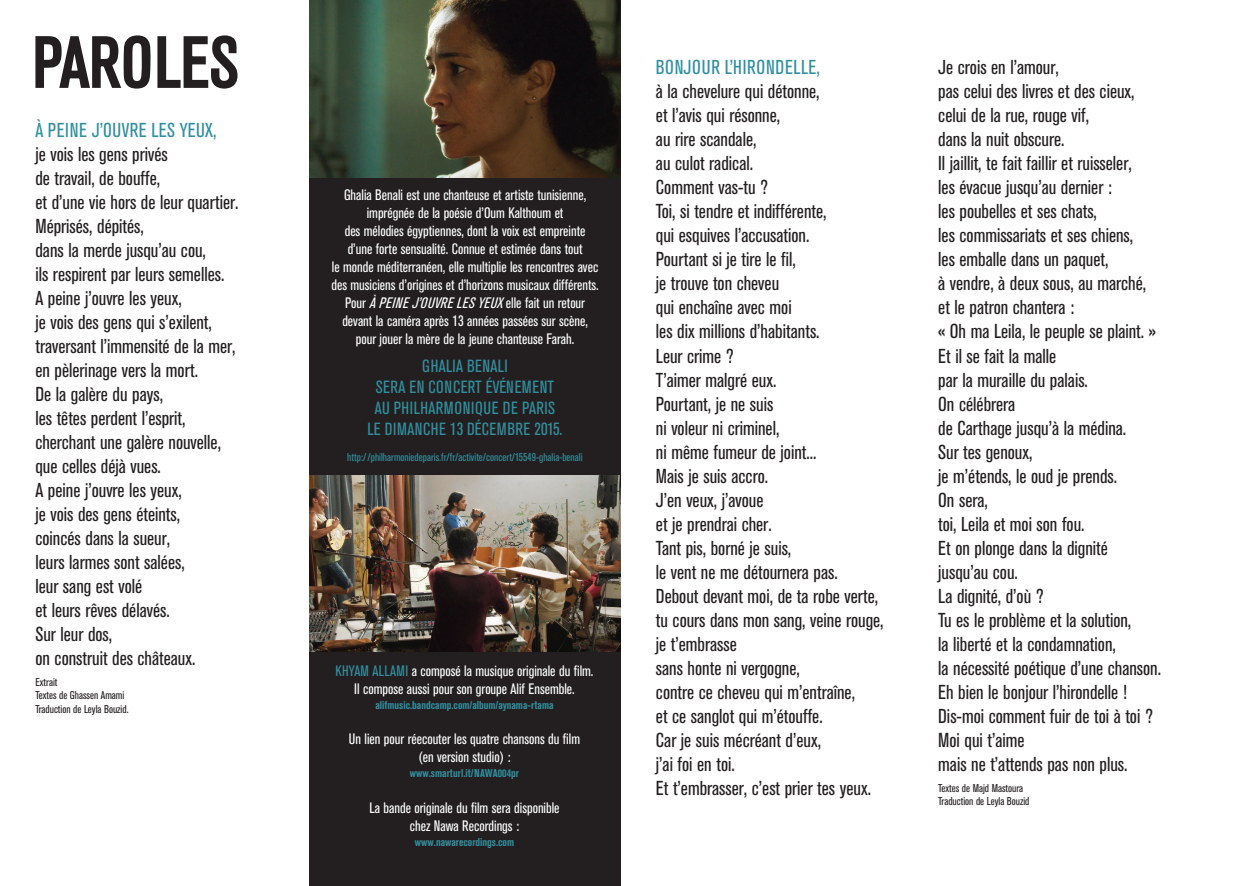
<style>
.page{position:relative;width:1241px;height:886px;background:#fff}
.page>*{position:absolute;margin:0;border:0;box-sizing:border-box;transform-origin:0 0}
.t1{font:condensed 20px/24px "Akzidenz Grotesk BE";color:#231f20}
.t2{font:condensed 20px "Akzidenz Grotesk BE";letter-spacing:.04em;color:#328f9f}
.t3{font:condensed 17.5px "Akzidenz Grotesk BE";letter-spacing:.02em;color:#328f9f}
.t4{font:condensed 15px/18px "Akzidenz Grotesk BE";color:#fff;text-align:center}
.t5{font:condensed 15px "Akzidenz Grotesk BE";color:#328f9f}
.t6{font:condensed 11.25px/13.5px "Akzidenz Grotesk BE";color:#231f20}
.t7{font:700 condensed 11.25px "Akzidenz Grotesk BE";color:#328f9f}
.t8{font:condensed 11.25px "Akzidenz Grotesk BE";color:#328f9f}
.s1{font-style:italic}
</style>
<div class="page">
<div style="left:309px;top:176px;width:311px;height:710px;background:#231f20"></div>
<img style="left:309px;top:0;width:311px;height:178px">
<svg style="left:35px;top:35px;width:203px;height:54px"></svg>
<img style="left:309px;top:475px;width:311px;height:176px">
<p class="t2" style="left:35px;top:119px;width:22px">à peine</p>
<p class="t2" style="left:92px;top:119px;width:126px">j’ouvre les yeux,</p>
<p class="t1" style="left:35px;top:142px;width:204px">je vois les gens privés<br>de travail, de bouffe,<br>et d’une vie hors de leur quartier.<br>Méprisés, dépités,<br>dans la merde jusqu’au cou,<br>ils respirent par leurs semelles.<br>A peine j’ouvre les yeux,<br>je vois des gens qui s’exilent, traversant l’immensité de la mer, en pèlerinage vers la mort.<br>De la galère du pays,<br>les têtes perdent l’esprit, cherchant une galère nouvelle, que celles déjà vues.<br>A peine j’ouvre les yeux,<br>je vois des gens éteints,<br>coincés dans la sueur,<br>leurs larmes sont salées,<br>leur sang est volé<br>et leurs rêves délavés.<br>Sur leur dos,<br>on construit des châteaux.</p>
<p class="t6" style="left:35px;top:675px;width:95px">Extrait<br>Textes de Ghassen Amami<br>Traduction de Leyla Bouzid.</p>
<p class="t4" style="left:331px;top:186px;width:269px">Ghalia Benali est une chanteuse et artiste tunisienne, imprégnée de la poésie d’Oum Kalthoum et<br>des mélodies égyptiennes, dont la voix est empreinte d’une forte sensualité. Connue et estimée dans tout<br>le monde méditerranéen, elle multiplie les rencontres avec des musiciens d’origines et d’horizons musicaux différents.<br>Pour <span class="s1">à PEINEJ’OUVRELES YEUX</span> elle fait un retour devant la caméra après 13 années passées sur scène, pour jouer la mère de la jeune chanteuse Farah.</p>
<p class="t3" style="left:422px;top:356px;width:16px">Ghalia</p>
<p class="t3" style="left:467px;top:356px;width:16px">Benali</p>
<p class="t3" style="left:376px;top:377px;width:77px">sera en concert</p>
<p class="t3" style="left:486px;top:377px;width:30px">événement</p>
<p class="t3" style="left:375px;top:398px;width:35px">au Philharm</p>
<p class="t3" style="left:454px;top:398px;width:102px">onique de Paris</p>
<p class="t3" style="left:367px;top:419px;width:26px">le dimanche</p>
<p class="t3" style="left:450px;top:419px;width:41px">13 décembre</p>
<p class="t3" style="left:534px;top:419px;width:30px">2015.</p>
<p class="t8" style="left:347px;top:451px;width:237px">http://philharmoniedeparis.fr/fr/activite/concert/15549-ghalia-benali</p>
<p class="t4" style="left:354px;top:662px;width:240px;text-align:left;text-indent:57px">a composé la musique originale du film.<br>Il compose aussi pour son groupe Alif Ensemble.</p>
<p class="t7" style="left:375px;top:698px;width:180px">alifmusic.bandcamp.com/album/aynama-rtama</p>
<p class="t4" style="left:349px;top:730px;width:233px">Un lien pour réecouter les quatre chansons du film (en version studio) :</p>
<p class="t7" style="left:410px;top:767px;width:111px">www.smarturl.it/NAWA004pr</p>
<p class="t4" style="left:369px;top:799px;width:192px">La bande originale du film sera disponible chez Nawa Recordings :</p>
<p class="t7" style="left:415px;top:835px;width:101px">www.nawarecordings.com</p>
<p class="t5" style="left:335px;top:662px;width:50px">Khyam Allami</p>
<p class="t2" style="left:656px;top:56px;width:120px">Bonjour l’hirondelle</p>
<p class="t2" style="left:816px;top:56px;width:5px">,</p>
<p class="t1" style="left:656px;top:80px;width:229px">à la chevelure qui détonne,<br>et l’avis qui résonne,<br>au rire scandale,<br>au culot radical.<br>Comment vas-tu ?<br>Toi, si tendre et indifférente,<br>qui esquives l’accusation.<br>Pourtant si je tire le fil,<br>je trouve ton cheveu<br>qui enchaîne avec moi<br>les dix millions d’habitants.<br>Leur crime ?<br>T’aimer malgré eux.<br>Pourtant, je ne suis<br>ni voleur ni criminel,<br>ni même fumeur de joint...<br>Mais je suis accro.<br>J’en veux, j’avoue<br>et je prendrai cher.<br>Tant pis, borné je suis,<br>le vent ne me détournera pas.<br>Debout devant moi, de ta robe verte, tu cours dans mon sang, veine rouge, je t’embrasse<br>sans honte ni vergogne,<br>contre ce cheveu qui m’entraîne,<br>et ce sanglot qui m’étouffe.<br>Car je suis mécréant d’eux,<br>j’ai foi en toi.<br>Et t’embrasser, c’est prier tes yeux.</p>
<p class="t1" style="left:938px;top:56px;width:224px">Je crois en l’amour,<br>pas celui des livres et des cieux, celui de la rue, rouge vif,<br>dans la nuit obscure.<br>Il jaillit, te fait faillir et ruisseler,<br>les évacue jusqu’au dernier :<br>les poubelles et ses chats,<br>les commissariats et ses chiens,<br>les emballe dans un paquet,<br>à vendre, à deux sous, au marché, et le patron chantera :<br>« Oh ma Leila, le peuple se plaint. »<br>Et il se fait la malle<br>par la muraille du palais.<br>On célébrera<br>de Carthage jusqu’à la médina.<br>Sur tes genoux,<br>je m’étends, le oud je prends.<br>On sera,<br>toi, Leila et moi son fou.<br>Et on plonge dans la dignité jusqu’au cou.<br>La dignité, d’où ?<br>Tu es le problème et la solution,<br>la liberté et la condamnation,<br>la nécessité poétique d’une chanson.<br>Eh bien le bonjour l’hirondelle !<br>Dis-moi comment fuir de toi à toi ?<br>Moi qui t’aime<br>mais ne t’attends pas non plus.</p>
<p class="t6" style="left:938px;top:781px;width:93px">Textes de Majd Mastoura<br>Traduction de Leyla Bouzid</p>
</div>
